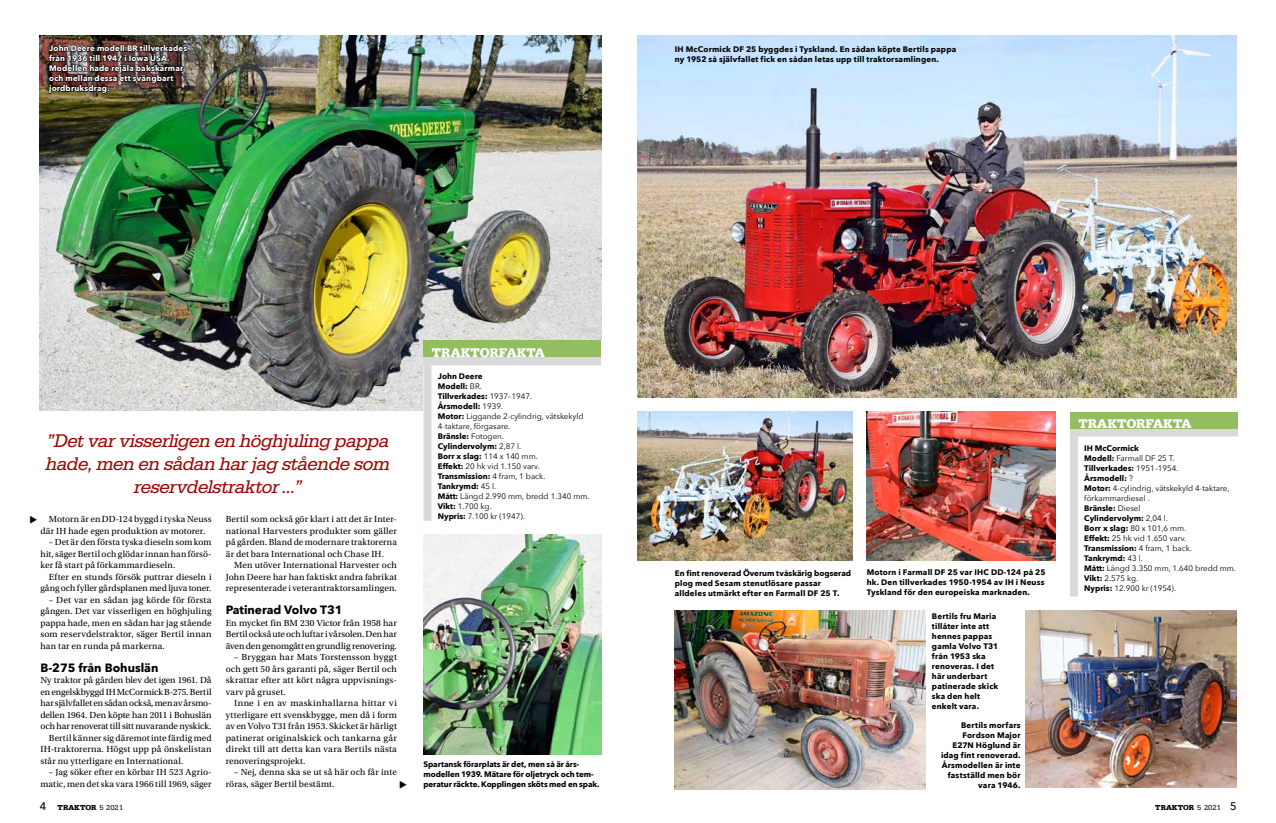
<style>
.page{position:relative;width:1276px;height:823px;background:#fff}
.page>*{position:absolute;margin:0;border:0;box-sizing:border-box;transform-origin:0 0}
.t1{font:italic 19px/23px "Serifa";letter-spacing:-.02em;color:#9b0400;text-align:center}
.t2{font:700 13px "Serifa";color:#fff}
.t3{font:700 12px "Avenir Next";color:#000001}
.t4{font:500 11px "Avenir Next";color:#000001}
.t5{font:9.3px/11.5px "Utopia Std";letter-spacing:.01em;color:#000001;text-align:justify}
.t6{font:9.3px "Utopia Std";letter-spacing:-.01em;color:#000001}
.t7{font:8px/10px "Avenir Next";color:#000001}
.t8{font:700 8px/10px "Avenir Next";letter-spacing:.02em;color:#000001}
.t9{font:700 8px/10px "Avenir Next";letter-spacing:.02em;color:#fff}
.t10{font:700 8px/10px "Avenir Next";letter-spacing:-.01em;color:#000001}
.t11{font:700 7.5px "Serifa";letter-spacing:-.01em;color:#000001}
.s1{font-weight:700}
.s2{font-weight:400}
.s3{font-family:"Avenir Next";font-weight:500;font-size:11px}
</style>
<div class="page">
<img style="left:638px;top:35px;width:598px;height:362px">
<img style="left:40px;top:35px;width:561px;height:375px">
<div style="left:423px;top:340px;width:186px;height:194px;background:#fff"></div>
<img style="left:1026px;top:610px;width:210px;height:177px">
<img style="left:675px;top:610px;width:250px;height:178px">
<div style="left:43px;top:39px;width:149px;height:59px;background:#000001;opacity:.75"></div>
<img style="left:48px;top:44px;width:140px;height:49px">
<img style="left:638px;top:411px;width:214px;height:149px">
<img style="left:423px;top:534px;width:178px;height:220px">
<img style="left:866px;top:411px;width:189px;height:149px">
<div style="left:423px;top:357px;width:8px;height:163px;background:#dadada"></div>
<div style="left:423px;top:356px;width:178px;height:9px;background:#dadada"></div>
<div style="left:423px;top:340px;width:178px;height:17px;background:#92bd60"></div>
<div style="left:1070px;top:428px;width:8px;height:168px;background:#dadada"></div>
<div style="left:1070px;top:427px;width:168px;height:9px;background:#dadada"></div>
<div style="left:1070px;top:411px;width:167px;height:17px;background:#92bd60"></div>
<p class="t9" style="left:49px;top:43px;width:140px">John Deere modell BR tillverkades från 1936 till 1947 i Iowa USA.<br>Modellen hade rejäla bakskärmar och mellan dessa ett svängbart jordbruksdrag.</p>
<p class="t8" style="left:675px;top:44px;width:283px">IH McCormick DF 25 byggdes i Tyskland. En sådan köpte Bertils pappa ny 1952 så självfallet fick en sådan letas upp till traktorsamlingen.</p>
<h2 class="t2" style="left:432px;top:345px;width:114px">TRAKTORFAKTA</h2>
<p class="t7" style="left:438px;top:371px;width:153px"><span class="s1">John Deere<br>Modell:</span> BR.<br><span class="s1">Tillverkades:</span> 1937–1947.<br><span class="s1">Årsmodell:</span> 1939.<br><span class="s1">Motor:</span> Liggande 2-cylindrig, vätskekyld<br>4-taktare, förgasare.<br><span class="s1">Bränsle:</span> Fotogen.<br><span class="s1">Cylindervolym:</span> 2,87 l.<br><span class="s1">Borr x slag:</span> 114 x 140 mm.<br><span class="s1">Effekt:</span> 20 hk vid 1.150 varv.<br><span class="s1">Transmission:</span> 4 fram, 1 back.<br><span class="s1">Tankrymd:</span> 45 l.<br><span class="s1">Mått:</span> Längd 2.990 mm, bredd 1.340 mm.<br><span class="s1">Vikt:</span> 1.700 kg.<br><span class="s1">Nypris:</span> 7.100 kr (1947).</p>
<h1 class="t1" style="left:46px;top:429px;width:346px">”Det var visserligen en höghjuling pappa hade, men en sådan har jag stående som reservdelstraktor ...”</h1>
<p class="t5" style="left:40px;top:513px;width:173px;text-indent:9px">Motorn är en DD-124 byggd i tyska Neuss där IH hade egen produktion av motorer.</p>
<p class="t5" style="left:40px;top:536px;width:173px;text-indent:9px">– Det är den första tyska dieseln som kom hit, säger Bertil och glödar innan han försö&shy;ker få start på förkammardieseln.</p>
<p class="t5" style="left:40px;top:570px;width:173px;text-align:right">Efter en stunds försök puttrar dieseln i gång och fyller gårdsplanen med ljuva toner.</p>
<p class="t5" style="left:40px;top:593px;width:173px;text-indent:9px">– Det var en sådan jag körde för första gången. Det var visserligen en höghjuling pappa hade, men en sådan har jag stående som reservdelstraktor, säger Bertil innan han tar en runda på markerna.</p>
<p class="t3" style="left:40px;top:656px;width:120px">B-275 från Bohuslän</p>
<p class="t6" style="left:40px;top:674px;width:173px">Ny traktor på gården blev det igen 1961. Då</p>
<p class="t5" style="left:40px;top:685px;width:173px">en engelskbyggd IH McCormick B-275. Bertil</p>
<p class="t5" style="left:40px;top:697px;width:173px">har självfallet en sådan också, men av årsmo-</p>
<p class="t6" style="left:40px;top:709px;width:173px">dellen 1964. Den köpte han 2011 i Bohuslän</p>
<p class="t5" style="left:40px;top:720px;width:173px">och har renoverat till sitt nuvarande nyskick.</p>
<p class="t5" style="left:49px;top:731px;width:164px">Bertil känner sig däremot inte färdig med</p>
<p class="t5" style="left:40px;top:743px;width:173px">IH-traktorerna. Högst upp på önskelistan</p>
<p class="t5" style="left:40px;top:754px;width:144px">står nu ytterligare en International.</p>
<p class="t5" style="left:40px;top:766px;width:173px;text-align:right">– Jag söker efter en körbar IH 523 Agrio&shy;matic, men det ska vara 1966 till 1969, säger</p>
<p class="t5" style="left:226px;top:513px;width:173px">Bertil som också gör klart i att det är Inter&shy;national Harvesters produkter som gäller på gården. Bland de modernare traktorerna är det bara International och Chase IH.</p>
<p class="t5" style="left:226px;top:559px;width:173px;text-indent:9px">Men utöver International Harvester och John Deere har han faktiskt andra fabrikat representerade i veterantraktorsamlingen.</p>
<p class="t3" style="left:226px;top:599px;width:118px">Patinerad Volvo T31</p>
<p class="t5" style="left:226px;top:616px;width:173px">En mycket fin BM 230 Victor från 1958 har Bertil också ute och luftar i vårsolen. Den har även den genomgått en grundlig renovering.</p>
<p class="t5" style="left:226px;top:651px;width:173px;text-indent:9px">– Bryggan har Mats Torstensson byggt och gett 50 års garanti på, säger Bertil och skrattar efter att kört några uppvisnings&shy;varv på gruset.</p>
<p class="t5" style="left:226px;top:697px;width:173px;text-indent:9px">Inne i en av maskinhallarna hittar vi ytterligare ett svenskbygge, men då i form av en Volvo T31 från 1953. Skicket är härligt patinerat originalskick och tankarna går direkt till att detta kan vara Bertils nästa renoveringsprojekt.</p>
<p class="t5" style="left:226px;top:766px;width:173px;text-indent:9px">– Nej, denna ska se ut så här och får inte röras, säger Bertil bestämt.</p>
<p class="t10" style="left:423px;top:758px;width:178px">Spartansk förarplats är det, men så är års&shy;modellen 1939. Mätare för oljetryck och tem&shy;peratur räckte. Kopplingen sköts med en spak.</p>
<p class="t8" style="left:675px;top:567px;width:178px">En fint renoverad Överum tvåskärig bogserad plog med Sesam stenutlösare passar alldeles utmärkt efter en Farmall DF 25 T.</p>
<p class="t8" style="left:866px;top:567px;width:180px">Motorn i Farmall DF 25 var IHC DD-124 på 25 hk. Den tillverkades 1950-1954 av IH i Neuss<br>Tyskland för den europeiska marknaden.</p>
<p class="t8" style="left:932px;top:610px;width:68px">Bertils fru Maria tillåter inte att hennes pappas gamla Volvo T31 från 1953 ska renoveras. I det här underbart patinerade skick ska den helt enkelt vara.</p>
<p class="t8" style="left:941px;top:719px;width:81px;text-align:right">Bertils morfars<br>Fordson Major<br>E27N Höglund är idag fint renoverad.<br>Årsmodellen är inte fastställd men bör vara 1946.</p>
<h2 class="t2" style="left:1078px;top:416px;width:114px">TRAKTORFAKTA</h2>
<p class="t7" style="left:1084px;top:442px;width:153px"><span class="s1">IH McCormick<br>Modell:</span> Farmall DF 25 T.<br><span class="s1">Tillverkades:</span> 1951–1954.<br><span class="s1">Årsmodell:</span> ?<br><span class="s1">Motor:</span> 4-cylindrig, vätskekyld 4-taktare, förkammardiesel .<br><span class="s1">Bränsle:</span> Diesel<br><span class="s1">Cylindervolym:</span> 2,04 l.<br><span class="s1">Borr x slag:</span> 80 x 101,6 mm.<br><span class="s1">Effekt:</span> 25 hk vid 1.650 varv.<br><span class="s1">Transmission:</span> 4 fram, 1 back.<br><span class="s1">Tankrymd:</span> 43 l.<br><span class="s1">Mått:</span> Längd 3.350 mm, 1.640 bredd mm.<br><span class="s1">Vikt:</span> 2.575 kg.<br><span class="s1">Nypris:</span> 12.900 kr (1954).</p>
<p class="t4" style="left:40px;top:796px;width:8px">4</p>
<p class="t11" style="left:58px;top:802px;width:67px">TRAKTOR <span class="s2">5 2021</span></p>
<p class="t11" style="left:1155px;top:802px;width:83px">TRAKTOR <span class="s2">5 2021</span> <span class="s3">5</span></p>
</div>
